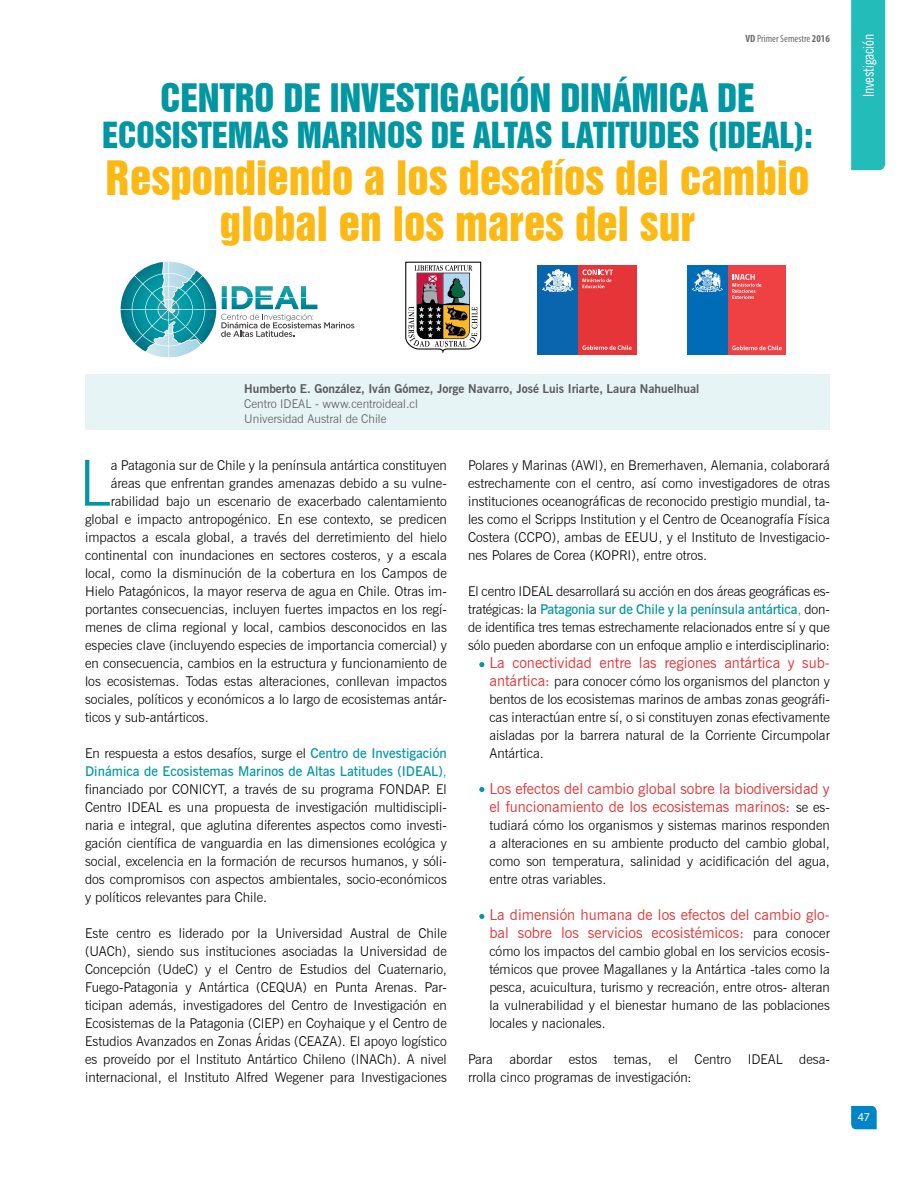
<style>
.page{position:relative;width:915px;height:1191px;background:#fff}
.page>*{position:absolute;margin:0;border:0;box-sizing:border-box;transform-origin:0 0}
.t1{font:300 63.3px "News Gothic BT";color:#0096a2}
.t2{font:43.5px/46.5px "Swiss 921 BT Regular A";color:#fdb913;text-align:center}
.t3{font:36px "Swiss 921 BT Regular A";color:#0096a2}
.t4{font:33px "Swiss 921 BT Regular A";color:#0096a2}
.t5{font:15px/18px "News Gothic BT";color:#e53538}
.t6{font:condensed 15px "News Gothic BT";letter-spacing:-.01em;color:#fff}
.t7{font:300 13.5px/18px "News Gothic BT";color:#000;text-align:justify}
.t8{font:700 12px "News Gothic BT";color:#58595b}
.t9{font:300 12px/15px "News Gothic BT";color:#58595b}
.t10{font:12px "Myriad Pro";color:#fff}
.t11{font:condensed 10.5px "Myriad Pro";color:#6d6e71}
.s1{font-weight:700}
.s2{font-weight:600;color:#0096a2}
.s3{color:#0096a2}
.s4{font-weight:400;font-size:15px;color:#e53538}
.s5{font-weight:300;font-size:13.5px;color:#000}
</style>
<div class="page">
<svg style="left:851px;top:1106px;width:25px;height:23px"></svg>
<div style="left:85px;top:374px;width:744px;height:56px;background:#e6f4f5"></div>
<div style="left:727px;top:265px;width:58px;height:89px;background:#ef4144"></div>
<div style="left:687px;top:265px;width:40px;height:89px;background:#006cb7"></div>
<svg style="left:691px;top:269px;width:31px;height:23px"></svg>
<svg style="left:732px;top:346px;width:49px;height:4px"></svg>
<svg style="left:732px;top:274px;width:29px;height:25px"></svg>
<div style="left:577px;top:265px;width:59px;height:89px;background:#e53538"></div>
<div style="left:537px;top:265px;width:40px;height:89px;background:#0b64ae"></div>
<svg style="left:542px;top:269px;width:31px;height:23px"></svg>
<svg style="left:582px;top:345px;width:49px;height:5px"></svg>
<svg style="left:582px;top:269px;width:30px;height:19px"></svg>
<svg style="left:120px;top:262px;width:234px;height:81px"></svg>
<svg style="left:479px;top:662px;width:5px;height:5px"></svg>
<svg style="left:479px;top:787px;width:5px;height:5px"></svg>
<svg style="left:479px;top:914px;width:5px;height:5px"></svg>
<div style="left:851px;top:0;width:33px;height:170px;background:#22bcb9"></div>
<svg style="left:405px;top:262px;width:76px;height:91px"></svg>
<p class="t11" style="left:745px;top:32px;width:86px"><span class="s1">VD</span> Primer Semestre <span class="s1">2016</span></p>
<h3 class="t3" style="left:160px;top:75px;width:595px">CENTRO DE INVESTIGACIÓN DINÁMICA DE</h3>
<h3 class="t4" style="left:102px;top:114px;width:711px">ECOSISTEMAS MARINOS DE ALTAS LATITUDES (IDEAL):</h3>
<h2 class="t2" style="left:105px;top:154px;width:705px">Respondiendo a los desafíos del cambio global en los mares del sur</h2>
<p class="t6" style="left:859px;top:97px;width:65px;rotate:-90deg">Investigación</p>
<p class="t8" style="left:244px;top:382px;width:456px">Humberto E. González, Iván Gómez, Jorge Navarro, José Luis Iriarte, Laura Nahuelhual</p>
<p class="t9" style="left:244px;top:396px;width:175px">Centro IDEAL - www.centroideal.cl<br>Universidad Austral de Chile</p>
<h1 class="t1" style="left:78px;top:445px;width:34px">L</h1>
<p class="t7" style="left:111px;top:456px;width:337px">a Patagonia sur de Chile y la península antártica constituyen</p>
<p class="t7" style="left:111px;top:474px;width:337px">áreas que enfrentan grandes amenazas debido a su vulne-</p>
<p class="t7" style="left:111px;top:492px;width:337px">rabilidad bajo un escenario de exacerbado calentamiento</p>
<p class="t7" style="left:85px;top:510px;width:363px">global e impacto antropogénico. En ese contexto, se predicen</p>
<p class="t7" style="left:85px;top:528px;width:363px">impactos a escala global, a través del derretimiento del hielo</p>
<p class="t7" style="left:85px;top:546px;width:363px">continental con inundaciones en sectores costeros, y a escala</p>
<p class="t7" style="left:85px;top:564px;width:363px">local, como la disminución de la cobertura en los Campos de</p>
<p class="t7" style="left:85px;top:582px;width:363px">Hielo Patagónicos, la mayor reserva de agua en Chile. Otras im-</p>
<p class="t7" style="left:85px;top:600px;width:363px">portantes consecuencias, incluyen fuertes impactos en los regí-</p>
<p class="t7" style="left:85px;top:618px;width:363px">menes de clima regional y local, cambios desconocidos en las</p>
<p class="t7" style="left:85px;top:636px;width:363px">especies clave (incluyendo especies de importancia comercial) y</p>
<p class="t7" style="left:85px;top:654px;width:363px">en consecuencia, cambios en la estructura y funcionamiento de</p>
<p class="t7" style="left:85px;top:672px;width:363px">los ecosistemas. Todas estas alteraciones, conllevan impactos</p>
<p class="t7" style="left:85px;top:690px;width:363px">sociales, políticos y económicos a lo largo de ecosistemas antár-</p>
<p class="t7" style="left:85px;top:708px;width:125px">ticos y sub-antárticos.</p>
<p class="t7" style="left:85px;top:744px;width:363px">En respuesta a estos desafíos, surge el <span class="s2">Centro de Investigación Dinámica de Ecosistemas Marinos de Altas Latitudes (IDEAL)</span><span class="s3">, </span>financiado por CONICYT, a través de su programa FONDAP. El Centro IDEAL es una propuesta de investigación multidiscipli&shy;naria e integral, que aglutina diferentes aspectos como investi&shy;gación científica de vanguardia en las dimensiones ecológica y social, excelencia en la formación de recursos humanos, y sóli&shy;dos compromisos con aspectos ambientales, socio-económicos y políticos relevantes para Chile.</p>
<p class="t7" style="left:85px;top:924px;width:363px">Este centro es liderado por la Universidad Austral de Chile (UACh), siendo sus instituciones asociadas la Universidad de Concepción (UdeC) y el Centro de Estudios del Cuaternario, Fuego-Patagonia y Antártica (CEQUA) en Punta Arenas. Par&shy;ticipan además, investigadores del Centro de Investigación en Ecosistemas de la Patagonia (CIEP) en Coyhaique y el Centro de Estudios Avanzados en Zonas Áridas (CEAZA). El apoyo logístico es proveído por el Instituto Antártico Chileno (INACh). A nivel internacional, el Instituto Alfred Wegener para Investigaciones</p>
<p class="t7" style="left:468px;top:455px;width:363px">Polares y Marinas (AWI), en Bremerhaven, Alemania, colaborará estrechamente con el centro, así como investigadores de otras instituciones oceanográficas de reconocido prestigio mundial, ta&shy;les como el Scripps Institution y el Centro de Oceanografía Física Costera (CCPO), ambas de EEUU, y el Instituto de Investigacio&shy;nes Polares de Corea (KOPRI), entre otros.</p>
<p class="t7" style="left:468px;top:581px;width:363px">El centro IDEAL desarrollará su acción en dos áreas geográficas es&shy;tratégicas: la <span class="s2">Patagonia sur de Chile y la península antártica</span><span class="s3">,</span> don&shy;de identifica tres temas estrechamente relacionados entre sí y que sólo pueden abordarse con un enfoque amplio e interdisciplinario:</p>
<p class="t5" style="left:489px;top:653px;width:342px">La conectividad entre las regiones antártica y sub-</p>
<p class="t7" style="left:489px;top:672px;width:342px"><span class="s4">antártica:</span> para conocer cómo los organismos del plancton y bentos de los ecosistemas marinos de ambas zonas geográfi&shy;cas interactúan entre sí, o si constituyen zonas efectivamente aisladas por la barrera natural de la Corriente Circumpolar Antártica.</p>
<p class="t5" style="left:489px;top:779px;width:342px">Los efectos del cambio global sobre la biodiversidad y el funcionamiento de los ecosistemas marinos: <span class="s5">se es-</span></p>
<p class="t7" style="left:489px;top:816px;width:342px">tudiará cómo los organismos y sistemas marinos responden a alteraciones en su ambiente producto del cambio global, como son temperatura, salinidad y acidificación del agua, entre otras variables.</p>
<p class="t5" style="left:489px;top:905px;width:342px">La dimensión humana de los efectos del cambio glo&shy;bal sobre los servicios ecosistémicos: <span class="s5">para conocer</span></p>
<p class="t7" style="left:489px;top:942px;width:342px">cómo los impactos del cambio global en los servicios ecosis&shy;témicos que provee Magallanes y la Antártica -tales como la pesca, acuicultura, turismo y recreación, entre otros- alteran la vulnerabilidad y el bienestar humano de las poblaciones locales y nacionales.</p>
<p class="t7" style="left:468px;top:1050px;width:363px">Para abordar estos temas, el Centro IDEAL desa&shy;rrolla cinco programas de investigación:</p>
<p class="t10" style="left:857px;top:1109px;width:14px">47</p>
</div>
